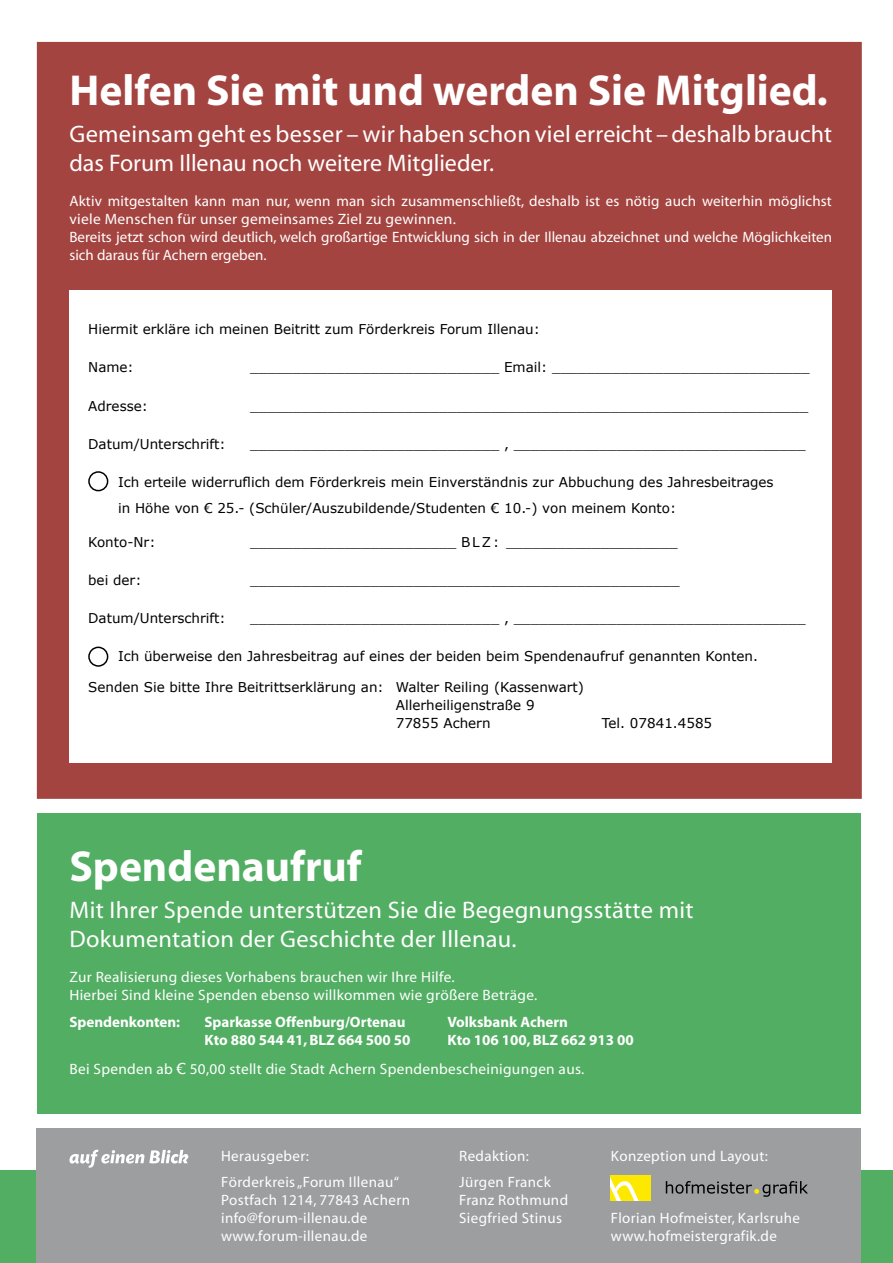
<style>
.page{position:relative;width:893px;height:1263px;background:#fff}
.page>*{position:absolute;margin:0;border:0;box-sizing:border-box;transform-origin:0 0}
.t1{font:700 43.5px "Myriad";color:#fff}
.t2{font:24px/28.8px "Myriad";letter-spacing:.01em;color:#fff}
.t3{font:15px/18px "Myriad";letter-spacing:.02em;color:#fff}
.t4{font:700 15px "Myriad";color:#fff}
.t5{font:13.5px/18px "Verdana";color:#000}
.s1{font-weight:700}
.s2{font-family:"Verdana"}
</style>
<div class="page">
<div style="left:38px;top:43px;width:823px;height:755px;background:#a44440"></div>
<div style="left:69px;top:291px;width:763px;height:472px;background:#fff"></div>
<div style="left:0;top:1171px;width:893px;height:92px;background:#51ae62"></div>
<div style="left:37px;top:1129px;width:824px;height:134px;background:#9c9e9f"></div>
<svg style="left:69px;top:1150px;width:119px;height:18px"></svg>
<div style="left:88px;top:471px;width:20px;height:20px;border:2px solid #000;border-radius:50%"></div>
<div style="left:88px;top:647px;width:20px;height:20px;border:2px solid #000;border-radius:50%"></div>
<div style="left:38px;top:813px;width:823px;height:301px;background:#51ae62"></div>
<svg style="left:666px;top:1181px;width:142px;height:16px"></svg>
<div style="left:610px;top:1175px;width:40px;height:25px;background:#fde800"></div>
<svg style="left:610px;top:1177px;width:29px;height:23px"></svg>
<h1 class="t1" style="left:69px;top:68px;width:760px">Helfen Sie mit und werden Sie Mitglied.</h1>
<h2 class="t2" style="left:69px;top:121px;width:764px">Gemeinsam geht es besser – wir haben schon viel erreicht – deshalb braucht das Forum Illenau noch weitere Mitglieder.</h2>
<p class="t3" style="left:69px;top:193px;width:764px">Aktiv mitgestalten kann man nur, wenn man sich zusammenschließt, deshalb ist es nötig auch weiterhin möglichst viele Menschen für unser gemeinsames Ziel zu gewinnen.<br>Bereits jetzt schon wird deutlich, welch großartige Entwicklung sich in der Illenau abzeichnet und welche Möglichkeiten sich daraus für Achern ergeben.</p>
<p class="t5" style="left:88px;top:320px;width:453px">Hiermit erkläre ich meinen Beitritt zum Förderkreis Forum Illenau:</p>
<p class="t5" style="left:88px;top:359px;width:47px">Name:</p>
<p class="t5" style="left:250px;top:359px;width:561px">_____________________________ Email: ______________________________</p>
<p class="t5" style="left:88px;top:397px;width:61px">Adresse:</p>
<p class="t5" style="left:250px;top:397px;width:560px">_________________________________________________________________</p>
<p class="t5" style="left:88px;top:435px;width:139px">Datum/Unterschrift:</p>
<p class="t5" style="left:250px;top:435px;width:557px">_____________________________ , __________________________________</p>
<p class="t5" style="left:118px;top:470px;width:657px;line-height:25.5px">Ich erteile widerruflich dem Förderkreis mein Einverständnis zur Abbuchung des Jahresbeitrages in Höhe von € 25.- (Schüler/Auszubildende/Studenten € 10.-) von meinem Konto:</p>
<p class="t5" style="left:88px;top:533px;width:69px">Konto-Nr:</p>
<p class="t5" style="left:250px;top:533px;width:429px">________________________ B L Z : ____________________</p>
<p class="t5" style="left:88px;top:571px;width:55px">bei der:</p>
<p class="t5" style="left:250px;top:571px;width:431px">__________________________________________________</p>
<p class="t5" style="left:88px;top:609px;width:139px">Datum/Unterschrift:</p>
<p class="t5" style="left:250px;top:609px;width:557px">_____________________________ , __________________________________</p>
<p class="t5" style="left:118px;top:648px;width:641px">Ich überweise den Jahresbeitrag auf eines der beiden beim Spendenaufruf genannten Konten.</p>
<p class="t5" style="left:396px;top:678px;width:190px;text-indent:-308px">Senden Sie bitte Ihre Beitrittserklärung an: Walter Reiling (Kassenwart)<br>Allerheiligenstraße 9<br>77855 Achern</p>
<p class="t5" style="left:602px;top:714px;width:112px">Tel. 07841.4585</p>
<h1 class="t1" style="left:69px;top:844px;width:294px">Spendenaufruf</h1>
<h2 class="t2" style="left:69px;top:897px;width:625px">Mit Ihrer Spende unterstützen Sie die Begegnungsstätte mit<br>Dokumentation der Geschichte der Illenau.</h2>
<p class="t3" style="left:69px;top:969px;width:469px">Zur Realisierung dieses Vorhabens brauchen wir Ihre Hilfe.<br>Hierbei Sind kleine Spenden ebenso willkommen wie größere Beträge.</p>
<p class="t4" style="left:69px;top:1014px;width:112px">Spendenkonten:</p>
<p class="t4" style="left:204px;top:1014px;width:203px">Sparkasse Offenburg/Ortenau</p>
<p class="t4" style="left:447px;top:1014px;width:122px">Volksbank Achern</p>
<p class="t4" style="left:204px;top:1032px;width:208px">Kto 880 544 41, BLZ 664 500 50</p>
<p class="t3" style="left:69px;top:1025px;width:566px;line-height:29.7px;text-indent:378px"><span class="s1">Kto 106 100, BLZ 662 913 00<br></span>Bei Spenden ab <span class="s2">€</span> 50,00 stellt die Stadt Achern Spendenbescheinigungen aus.</p>
<p class="t3" style="left:221px;top:1143px;width:179px;line-height:26.5px">Herausgeber:<br>Förderkreis „Forum Illenau“</p>
<p class="t3" style="left:221px;top:1192px;width:190px">Postfach 1214, 77843 Achern info@forum-illenau.de www.forum-illenau.de</p>
<p class="t3" style="left:459px;top:1143px;width:93px;line-height:26.5px">Redaktion:<br>Jürgen Franck</p>
<p class="t3" style="left:459px;top:1192px;width:110px">Franz Rothmund<br>Siegfried Stinus</p>
<p class="t3" style="left:611px;top:1147px;width:158px">Konzeption und Layout:</p>
<p class="t3" style="left:611px;top:1210px;width:191px">Florian Hofmeister, Karlsruhe www.hofmeistergrafik.de</p>
</div>
